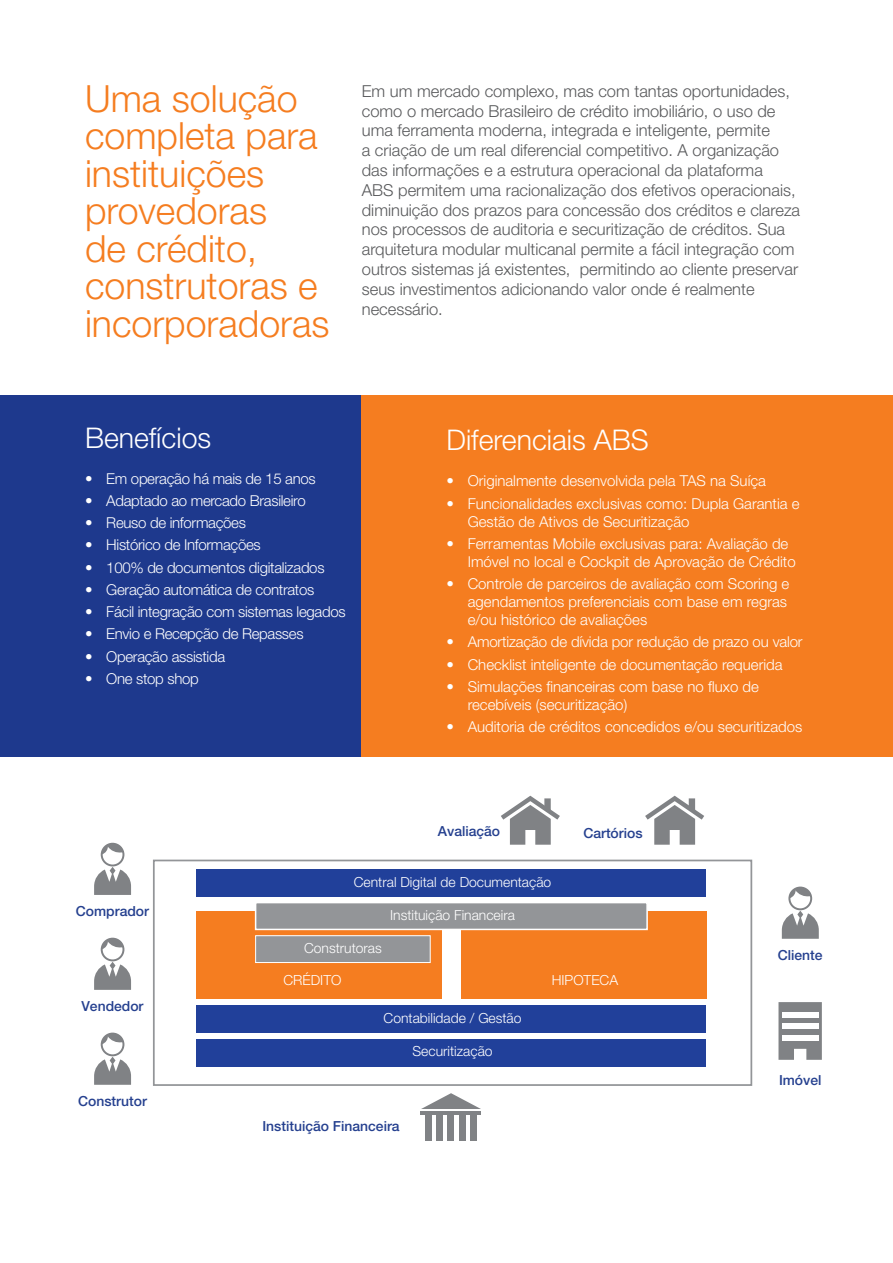
<style>
.page{position:relative;width:893px;height:1263px;background:#fff}
.page>*{position:absolute;margin:0;border:0;box-sizing:border-box;transform-origin:0 0}
.t1{font:300 37.5px/37.5px "Helvetica Neue LT Std";color:#f57d20}
.t2{font:300 28.5px "Helvetica Neue LT Std";color:#fff}
.t3{font:300 16.5px/19.8px "Helvetica Neue LT Std";color:#58595b}
.t4{font:300 15px/18px "Helvetica Neue LT Std";color:#fff}
.t5{font:300 15px "Helvetica Neue LT Std";letter-spacing:-.02em;color:#fff}
.t6{font:300 13.95px "Helvetica Neue LT Std";color:#fff}
.t7{font:500 13.95px "Helvetica Neue LT Std";color:#25408f}
</style>
<div class="page">
<div style="left:0;top:395px;width:362px;height:362px;background:#1e398d"></div>
<div style="left:362px;top:395px;width:531px;height:362px;background:#f57d20"></div>
<div style="left:197px;top:911px;width:245px;height:87px;background:#f57d20"></div>
<div style="left:197px;top:869px;width:509px;height:27px;background:#21409a"></div>
<div style="left:461px;top:911px;width:245px;height:87px;background:#f57d20"></div>
<div style="left:255px;top:902px;width:393px;height:28px;background:#939598;border:2px solid #fff"></div>
<div style="left:197px;top:1005px;width:509px;height:27px;background:#21409a"></div>
<div style="left:197px;top:1039px;width:509px;height:28px;background:#21409a"></div>
<div style="left:255px;top:935px;width:176px;height:28px;background:#939598;border:1px solid #fff"></div>
<div style="left:153px;top:860px;width:599px;height:226px;border:2px solid #939598"></div>
<div style="left:101px;top:1032px;width:23px;height:24px;border:2px solid #808285;border-radius:50%"></div>
<svg style="left:102px;top:1033px;width:21px;height:11px"></svg>
<svg style="left:94px;top:1057px;width:37px;height:28px"></svg>
<div style="left:101px;top:938px;width:23px;height:23px;border:2px solid #808285;border-radius:50%"></div>
<svg style="left:102px;top:939px;width:21px;height:10px"></svg>
<svg style="left:94px;top:962px;width:37px;height:28px"></svg>
<div style="left:101px;top:843px;width:23px;height:23px;border:2px solid #808285;border-radius:50%"></div>
<svg style="left:102px;top:844px;width:21px;height:10px"></svg>
<svg style="left:94px;top:867px;width:37px;height:28px"></svg>
<div style="left:788px;top:886px;width:24px;height:24px;border:2px solid #808285;border-radius:50%"></div>
<svg style="left:789px;top:887px;width:22px;height:11px"></svg>
<svg style="left:782px;top:911px;width:37px;height:28px"></svg>
<svg style="left:778px;top:1002px;width:44px;height:58px;background:#909295"></svg>
<div style="left:782px;top:1035px;width:37px;height:6px;background:#fff"></div>
<div style="left:782px;top:1024px;width:37px;height:5px;background:#fff"></div>
<div style="left:782px;top:1012px;width:37px;height:5px;background:#fff"></div>
<div style="left:425px;top:1113px;width:6px;height:28px;background:#808285"></div>
<svg style="left:420px;top:1111px;width:61px;height:3px"></svg>
<div style="left:436px;top:1113px;width:6px;height:28px;background:#808285"></div>
<div style="left:448px;top:1113px;width:6px;height:28px;background:#808285"></div>
<div style="left:459px;top:1113px;width:6px;height:28px;background:#808285"></div>
<div style="left:470px;top:1113px;width:7px;height:28px;background:#808285"></div>
<svg style="left:421px;top:1093px;width:60px;height:16px"></svg>
<svg style="left:501px;top:796px;width:59px;height:49px"></svg>
<svg style="left:645px;top:796px;width:59px;height:49px"></svg>
<h1 class="t1" style="left:85px;top:79px;width:246px">Uma solução completa para instituições provedoras<br>de crédito, construtoras e incorporadoras</h1>
<p class="t3" style="left:362px;top:81px;width:440px">Em um mercado complexo, mas com tantas oportunidades, como o mercado Brasileiro de crédito imobiliário, o uso de uma ferramenta moderna, integrada e inteligente, permite<br>a criação de um real diferencial competitivo. A organização das informações e a estrutura operacional da plataforma<br>ABS permitem uma racionalização dos efetivos operacionais, diminuição dos prazos para concessão dos créditos e clareza nos processos de auditoria e securitização de créditos. Sua arquitetura modular multicanal permite a fácil integração com outros sistemas já existentes, permitindo ao cliente preservar seus investimentos adicionando valor onde é realmente necessário.</p>
<h2 class="t2" style="left:85px;top:420px;width:128px">Benefícios</h2>
<p class="t5" style="left:85px;top:469px;width:232px">• Em operação há mais de 15 anos</p>
<p class="t5" style="left:85px;top:491px;width:222px">• Adaptado ao mercado Brasileiro</p>
<p class="t5" style="left:85px;top:513px;width:162px">• Reuso de informações</p>
<p class="t5" style="left:85px;top:536px;width:177px">• Histórico de Informações</p>
<p class="t5" style="left:85px;top:558px;width:241px">• 100% de documentos digitalizados</p>
<p class="t5" style="left:85px;top:580px;width:231px">• Geração automática de contratos</p>
<p class="t5" style="left:85px;top:602px;width:262px">• Fácil integração com sistemas legados</p>
<p class="t5" style="left:85px;top:625px;width:220px">• Envio e Recepção de Repasses</p>
<p class="t5" style="left:85px;top:647px;width:142px">• Operação assistida</p>
<p class="t5" style="left:85px;top:669px;width:115px">• One stop shop</p>
<h2 class="t2" style="left:446px;top:423px;width:204px">Diferenciais ABS</h2>
<p class="t4" style="left:446px;top:472px;width:321px">• Originalmente desenvolvida pela TAS na Suíça</p>
<p class="t4" style="left:468px;top:494px;width:333px;text-indent:-21px">• Funcionalidades exclusivas como: Dupla Garantia e<br>Gestão de Ativos de Securitização</p>
<p class="t4" style="left:468px;top:534px;width:329px;text-indent:-21px">• Ferramentas Mobile exclusivas para: Avaliação de<br>Imóvel no local e Cockpit de Aprovação de Crédito</p>
<p class="t4" style="left:468px;top:574px;width:323px;text-indent:-21px">• Controle de parceiros de avaliação com Scoring e agendamentos preferenciais com base em regras e/ou histórico de avaliações</p>
<p class="t4" style="left:446px;top:633px;width:358px">• Amortização de dívida por redução de prazo ou valor</p>
<p class="t4" style="left:446px;top:655px;width:338px">• Checklist inteligente de documentação requerida</p>
<p class="t4" style="left:468px;top:677px;width:293px;text-indent:-21px">• Simulações financeiras com base no fluxo de recebíveis (securitização)</p>
<p class="t4" style="left:446px;top:717px;width:357px">• Auditoria de créditos concedidos e/ou securitizados</p>
<p class="t7" style="left:76px;top:902px;width:75px">Comprador</p>
<p class="t7" style="left:438px;top:823px;width:64px">Avaliação</p>
<p class="t7" style="left:583px;top:825px;width:61px">Cartórios</p>
<p class="t6" style="left:354px;top:874px;width:199px">Central Digital de Documentação</p>
<p class="t6" style="left:390px;top:907px;width:126px">Instituição Financeira</p>
<p class="t7" style="left:81px;top:997px;width:64px">Vendedor</p>
<p class="t7" style="left:78px;top:1092px;width:70px">Construtor</p>
<p class="t6" style="left:304px;top:940px;width:79px">Construtoras</p>
<p class="t6" style="left:283px;top:971px;width:59px">CRÉDITO</p>
<p class="t6" style="left:552px;top:971px;width:68px">HIPOTECA</p>
<p class="t6" style="left:384px;top:1010px;width:140px">Contabilidade / Gestão</p>
<p class="t6" style="left:412px;top:1043px;width:82px">Securitização</p>
<p class="t7" style="left:262px;top:1117px;width:139px">Instituição Financeira</p>
<p class="t7" style="left:778px;top:946px;width:46px">Cliente</p>
<p class="t7" style="left:779px;top:1071px;width:44px">Imóvel</p>
</div>
